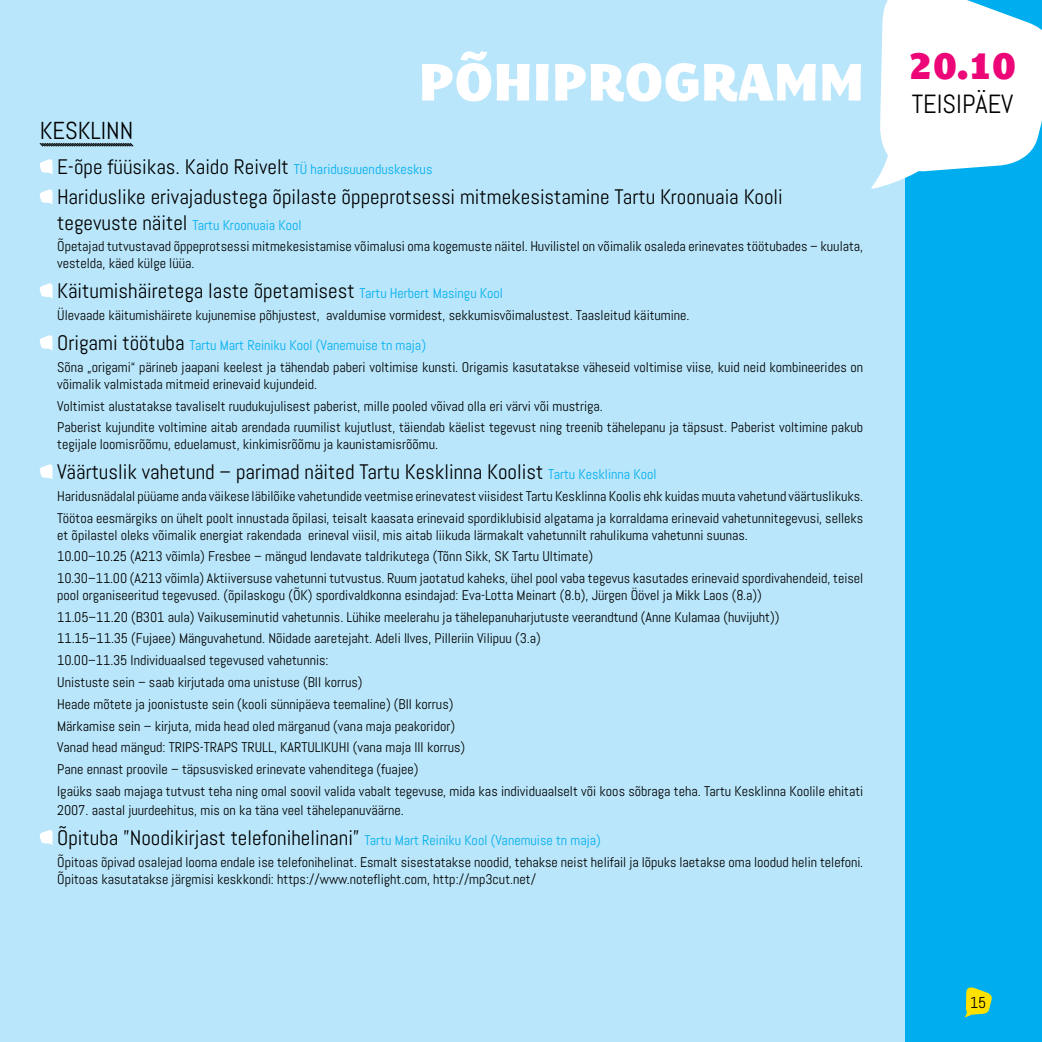
<style>
.page{position:relative;width:1042px;height:1042px;background:#b9e6fa}
.page>*{position:absolute;margin:0;border:0;box-sizing:border-box;transform-origin:0 0}
.t1{font:52.5px "M Egalopolis Extra";color:#fff}
.t2{font:36.75px "M Egalopolis Extra";color:#ed0677}
.t3{font:26.25px "Abel";color:#000}
.t4{font:24.5px "Abel";color:#000}
.t5{font:21px/30.1px "Abel";color:#000}
.t6{font:15.75px "Abel";color:#000}
.t7{font:14px/21.7px "Abel";color:#000}
.s1{font-size:14px;color:#00aeef}
.s2{font-size:21px}
.s3{color:#00aeef}
</style>
<div class="page">
<div style="left:905px;top:0;width:137px;height:1042px;background:#00aeef"></div>
<svg style="left:871px;top:0;width:171px;height:189px"></svg>
<svg style="left:964px;top:987px;width:28px;height:30px"></svg>
<svg style="left:39px;top:143px;width:95px;height:4px"></svg>
<svg style="left:39px;top:159px;width:14px;height:15px"></svg>
<svg style="left:39px;top:189px;width:14px;height:15px"></svg>
<svg style="left:39px;top:283px;width:14px;height:15px"></svg>
<svg style="left:39px;top:335px;width:14px;height:15px"></svg>
<svg style="left:39px;top:464px;width:14px;height:15px"></svg>
<svg style="left:39px;top:830px;width:14px;height:15px"></svg>
<h1 class="t1" style="left:419px;top:52px;width:447px">PÕHIPROGRAMM</h1>
<h3 class="t4" style="left:40px;top:115px;width:95px">KESKLINN</h3>
<h3 class="t5" style="left:57px;top:152px;width:727px">E-õpe füüsikas. Kaido Reivelt <span class="s1">TÜ haridusuuenduskeskus<br></span>Hariduslike erivajadustega õpilaste õppeprotsessi mitmekesistamine Tartu Kroonuaia Kooli</h3>
<p class="t7" style="left:57px;top:214px;width:807px"><span class="s2">tegevuste näitel</span> <span class="s3">Tartu Kroonuaia Kool<br></span>Õpetajad tutvustavad õppeprotsessi mitmekesistamise võimalusi oma kogemuste näitel. Huvilistel on võimalik osaleda erinevates töötubades – kuulata,</p>
<p class="t7" style="left:57px;top:252px;width:139px">vestelda, käed külge lüüa.</p>
<h3 class="t5" style="left:57px;top:276px;width:447px">Käitumishäiretega laste õpetamisest <span class="s1">Tartu Herbert Masingu Kool</span></h3>
<p class="t7" style="left:57px;top:300px;width:634px;line-height:30.1px">Ülevaade käitumishäirete kujunemise põhjustest, avaldumise vormidest, sekkumisvõimalustest. Taasleitud käitumine.<br><span class="s2">Origami töötuba</span> <span class="s3">Tartu Mart Reiniku Kool (Vanemuise tn maja)</span></p>
<p class="t7" style="left:57px;top:359px;width:807px;line-height:16.8px">Sõna „origami“ pärineb jaapani keelest ja tähendab paberi voltimise kunsti. Origamis kasutatakse väheseid voltimise viise, kuid neid kombineerides on võimalik valmistada mitmeid erinevaid kujundeid.</p>
<p class="t7" style="left:57px;top:395px;width:807px">Voltimist alustatakse tavaliselt ruudukujulisest paberist, mille pooled võivad olla eri värvi või mustriga.<br>Paberist kujundite voltimine aitab arendada ruumilist kujutlust, täiendab käelist tegevust ning treenib tähelepanu ja täpsust. Paberist voltimine pakub</p>
<p class="t7" style="left:57px;top:433px;width:382px">tegijale loomisrõõmu, eduelamust, kinkimisrõõmu ja kaunistamisrõõmu.</p>
<h3 class="t5" style="left:57px;top:457px;width:601px">Väärtuslik vahetund – parimad näited Tartu Kesklinna Koolist <span class="s1">Tartu Kesklinna Kool</span></h3>
<p class="t7" style="left:57px;top:485px;width:807px">Haridusnädalal püüame anda väikese läbilõike vahetundide veetmise erinevatest viisidest Tartu Kesklinna Koolis ehk kuidas muuta vahetund väärtuslikuks.<br>Töötoa eesmärgiks on ühelt poolt innustada õpilasi, teisalt kaasata erinevaid spordiklubisid algatama ja korraldama erinevaid vahetunnitegevusi, selleks</p>
<p class="t7" style="left:57px;top:524px;width:807px">et õpilastel oleks võimalik energiat rakendada erineval viisil, mis aitab liikuda lärmakalt vahetunnilt rahulikuma vahetunni suunas.<br>10.00–10.25 (A213 võimla) Fresbee – mängud lendavate taldrikutega (Tõnn Sikk, SK Tartu Ultimate)<br>10.30–11.00 (A213 võimla) Aktiiversuse vahetunni tutvustus. Ruum jaotatud kaheks, ühel pool vaba tegevus kasutades erinevaid spordivahendeid, teisel</p>
<p class="t7" style="left:57px;top:584px;width:807px">pool organiseeritud tegevused. (õpilaskogu (ÕK) spordivaldkonna esindajad: Eva-Lotta Meinart (8.b), Jürgen Öövel ja Mikk Laos (8.a))<br>11.05–11.20 (B301 aula) Vaikuseminutid vahetunnis. Lühike meelerahu ja tähelepanuharjutuste veerandtund (Anne Kulamaa (huvijuht))<br>11.15–11.35 (Fujaee) Mänguvahetund. Nõidade aaretejaht. Adeli Ilves, Pilleriin Vilipuu (3.a)<br>10.00–11.35 Individuaalsed tegevused vahetunnis:<br>Unistuste sein – saab kirjutada oma unistuse (BII korrus)<br>Heade mõtete ja joonistuste sein (kooli sünnipäeva teemaline) (BII korrus)<br>Märkamise sein – kirjuta, mida head oled märganud (vana maja peakoridor)<br>Vanad head mängud: TRIPS-TRAPS TRULL, KARTULIKUHI (vana maja III korrus)<br>Pane ennast proovile – täpsusvisked erinevate vahenditega (fuajee)<br>Igaüks saab majaga tutvust teha ning omal soovil valida vabalt tegevuse, mida kas individuaalselt või koos sõbraga teha. Tartu Kesklinna Koolile ehitati</p>
<p class="t7" style="left:57px;top:799px;width:348px">2007. aastal juurdeehitus, mis on ka täna veel tähelepanuväärne.</p>
<h3 class="t5" style="left:57px;top:822px;width:545px">Õpituba ”Noodikirjast telefonihelinani” <span class="s1">Tartu Mart Reiniku Kool (Vanemuise tn maja)</span></h3>
<p class="t7" style="left:57px;top:853px;width:807px;line-height:16.8px">Õpitoas õpivad osalejad looma endale ise telefonihelinat. Esmalt sisestatakse noodid, tehakse neist helifail ja lõpuks laetakse oma loodud helin telefoni.<br>Õpitoas kasutatakse järgmisi keskkondi: https://www.noteflight.com, http://mp3cut.net/</p>
<h2 class="t2" style="left:909px;top:45px;width:108px">20.10</h2>
<h3 class="t3" style="left:912px;top:87px;width:103px">TEISIPÄEV</h3>
<p class="t6" style="left:970px;top:992px;width:18px">15</p>
</div>
